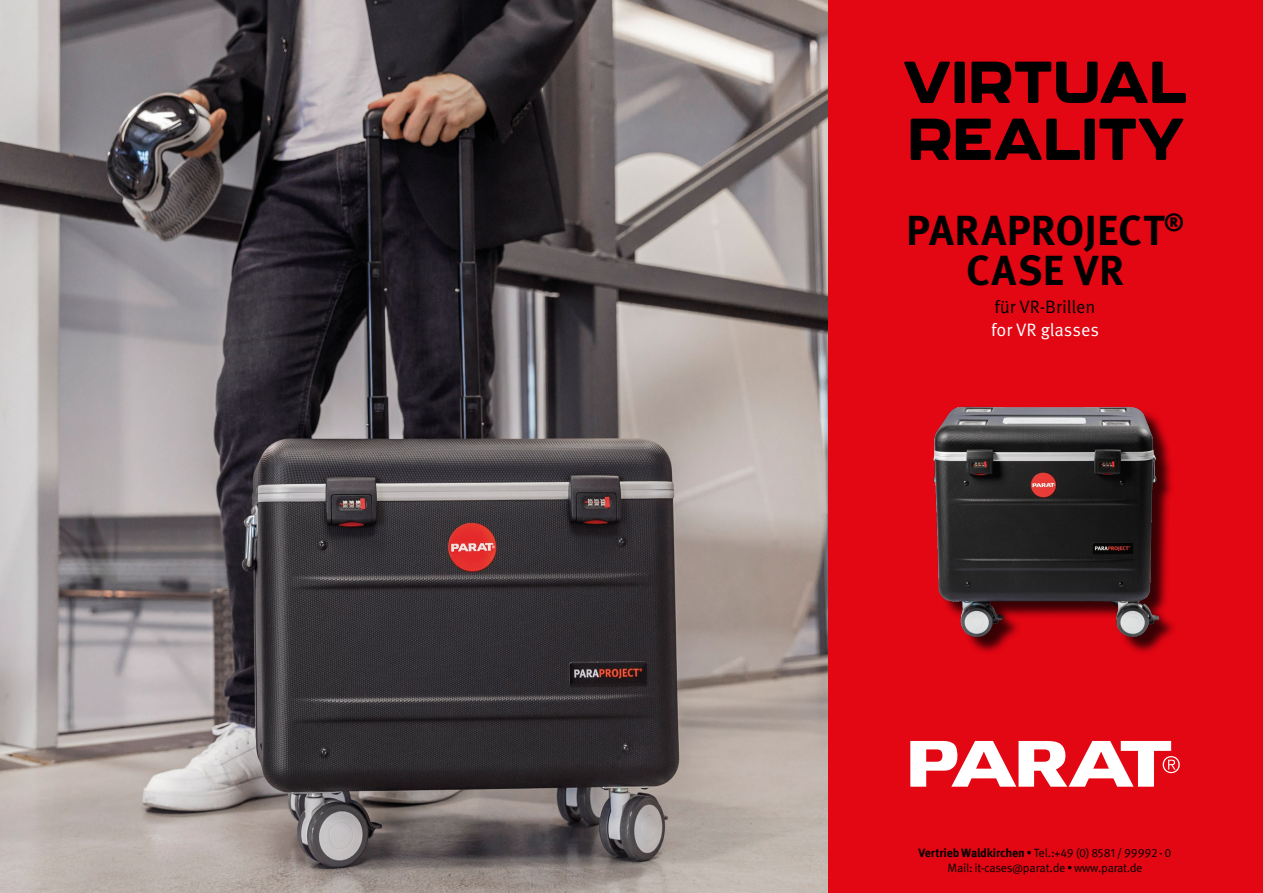
<style>
.page{position:relative;width:1263px;height:893px;background:#fff}
.page>*{position:absolute;margin:0;border:0;box-sizing:border-box;transform-origin:0 0}
.t1{font:800 58.5px/57px "Kallisto";letter-spacing:.005em;color:#000}
.t2{font:700 42px/40.5px "Meta Pro";letter-spacing:.01em;color:#000;text-align:center}
.t3{font:18px "Meta Pro";color:#000}
.t4{font:18px "Meta Pro";letter-spacing:-.005em;color:#fff}
.t5{font:12px/14.4px "Meta OT Norm";letter-spacing:-.03em;color:#000;text-align:center}
.s1{font-family:"Meta OT";font-weight:700}
</style>
<div class="page">
<div style="left:827px;top:0;width:436px;height:893px;background:#e30613"></div>
<img style="left:0;top:0;width:827px;height:893px">
<img style="left:820px;top:364px;width:354px;height:304px">
<svg style="left:910px;top:741px;width:270px;height:46px"></svg>
<h1 class="t1" style="left:903px;top:52px;width:284px">VIRTUAL<br>REALITY</h1>
<h2 class="t2" style="left:906px;top:207px;width:279px">PARAPROJECT<sup>®<br></sup>CASE VR</h2>
<h3 class="t3" style="left:994px;top:295px;width:103px">für VR-Brillen</h3>
<h3 class="t4" style="left:991px;top:318px;width:109px">for VR glasses</h3>
<p class="t5" style="left:918px;top:846px;width:255px"><span class="s1">Vertrieb Waldkirchen</span> • Tel.:+49 (0) 8581 / 99992 - 0<br>Mail: it-cases@parat.de • www.parat.de</p>
</div>
